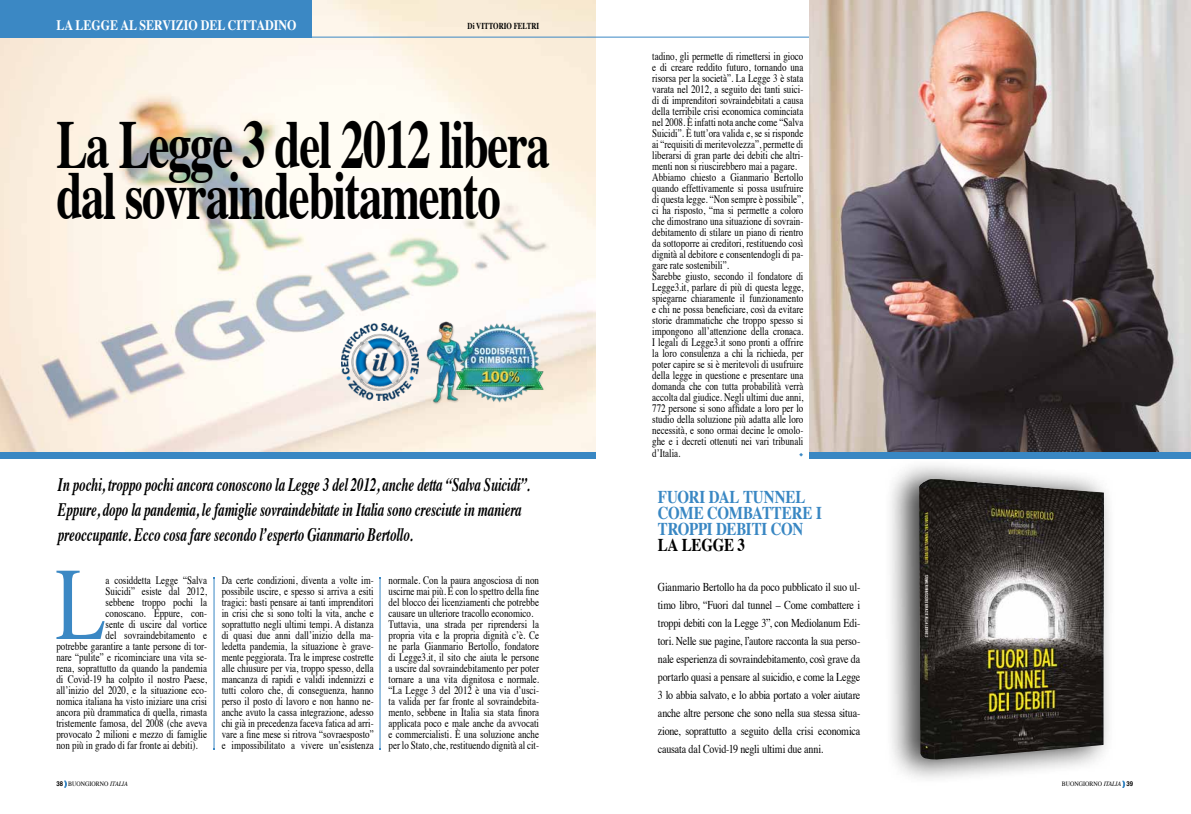
<style>
.page{position:relative;width:1191px;height:814px;background:#fff}
.page>*{position:absolute;margin:0;border:0;box-sizing:border-box;transform-origin:0 0}
.t1{font:103.2px "Times";color:#3b88c4;scale:.79 1}
.t2{font:700 68.6px/51px "Times";letter-spacing:-.03em;color:#000;scale:.68 1}
.t3{font:italic 700 19px/25px "Times";letter-spacing:-.01em;color:#000;scale:.68 1}
.t4{font:700 18px/16px "Times";letter-spacing:-.015em;color:#3987c3;scale:.83 1}
.t5{font:700 18px "Times";letter-spacing:-.02em;color:#000;scale:.83 1}
.t6{font:700 14.4px "Times";color:#fff;scale:.83 1}
.t7{font:12px/18px "Times";letter-spacing:-.02em;color:#000;text-align:justify;scale:.83 1}
.t8{font:11.3px/11px "Times";color:#000;scale:.79 1}
.t9{font:700 9.1px "Times";color:#000;scale:.77 1}
.t10{font:9px "Minion Pro";color:#3b88c4}
.t11{font:6.6px "Times";color:#000;scale:.91 1}
.s1{font-family:"Helvetica";font-weight:700}
.s2{font-family:"Helvetica";font-weight:700;color:#3b88c4}
.s3{font-style:italic}
</style>
<div class="page">
<img style="left:0;top:0;width:595px;height:452px">
<hr style="left:0;top:37px;width:1191px;height:1px;background:#3b88c4">
<div style="left:0;top:0;width:312px;height:37px;background:#3b88c4"></div>
<hr style="left:380px;top:577px;width:1px;height:172px;background:#3b88c4">
<hr style="left:214px;top:577px;width:1px;height:172px;background:#3b88c4">
<img style="left:422px;top:314px;width:126px;height:97px">
<img style="left:341px;top:323px;width:77px;height:77px">
<div style="left:884px;top:458px;width:232px;height:327px;background:#000;opacity:.75"></div>
<img style="left:919px;top:479px;width:185px;height:280px">
<img style="left:810px;top:0;width:381px;height:452px">
<div style="left:0;top:452px;width:595px;height:6px;background:#3987c3"></div>
<div style="left:810px;top:452px;width:381px;height:6px;background:#3987c3"></div>
<p class="t6" style="left:57px;top:11px;width:167px">SGUARDI CORAGG OSI</p>
<p class="t6" style="left:56px;top:12px;width:290px">LA LEGGE AL SERVIZIO DEL CITTADINO</p>
<p class="t9" style="left:467px;top:17px;width:94px">Di VITTORIO FELTRI</p>
<h2 class="t2" style="left:56px;top:112px;width:727px">La Legge 3 del 2012 libera dal sovraindebitamento</h2>
<p class="t3" style="left:58px;top:470px;width:696px">In pochi, troppo pochi ancora conoscono la Legge 3 del 2012, anche detta “Salva Suicidi”.<br>Eppure, dopo la pandemia, le famiglie sovraindebitate in Italia sono cresciute in maniera preoccupante. Ecco cosa fare secondo l’esperto Gianmario Bertollo.</p>
<h1 class="t1" style="left:56px;top:507px;width:65px">L</h1>
<p class="t8" style="left:106px;top:573px;width:130px">a cosiddetta Legge “Salva</p>
<p class="t8" style="left:106px;top:584px;width:130px">Suicidi” esiste dal 2012,</p>
<p class="t8" style="left:106px;top:595px;width:130px">sebbene troppo pochi la</p>
<p class="t8" style="left:106px;top:606px;width:130px">conoscano. Eppure, con-</p>
<p class="t8" style="left:106px;top:617px;width:130px">sente di uscire dal vortice</p>
<p class="t8" style="left:106px;top:628px;width:130px">del sovraindebitamento e</p>
<p class="t8" style="left:56px;top:639px;width:192px">potrebbe garantire a tante persone di tor-</p>
<p class="t8" style="left:56px;top:650px;width:192px">nare “pulite” e ricominciare una vita se-</p>
<p class="t8" style="left:56px;top:661px;width:192px">rena, soprattutto da quando la pandemia</p>
<p class="t8" style="left:56px;top:672px;width:192px">di Covid-19 ha colpito il nostro Paese,</p>
<p class="t8" style="left:56px;top:683px;width:192px">all’inizio del 2020, e la situazione eco-</p>
<p class="t8" style="left:56px;top:694px;width:192px">nomica italiana ha visto iniziare una crisi</p>
<p class="t8" style="left:56px;top:705px;width:192px">ancora più drammatica di quella, rimasta</p>
<p class="t8" style="left:56px;top:716px;width:192px">tristemente famosa, del 2008 (che aveva</p>
<p class="t8" style="left:56px;top:727px;width:192px">provocato 2 milioni e mezzo di famiglie</p>
<p class="t8" style="left:56px;top:738px;width:180px">non più in grado di far fronte ai debiti).</p>
<p class="t11" style="left:56px;top:777px;width:80px"><span class="s1">38</span> <span class="s2">)</span> BUONGIORNO <span class="s3">ITALIA</span></p>
<p class="t8" style="left:222px;top:573px;width:194px;text-align:justify">Da certe condizioni, diventa a volte im&shy;possibile uscire, e spesso si arriva a esiti tragici: basti pensare ai tanti imprenditori in crisi che si sono tolti la vita, anche e soprattutto negli ultimi tempi. A distanza di quasi due anni dall’inizio della ma&shy;ledetta pandemia, la situazione è grave&shy;mente peggiorata. Tra le imprese costrette alle chiusure per via, troppo spesso, della mancanza di rapidi e validi indennizzi e tutti coloro che, di conseguenza, hanno perso il posto di lavoro e non hanno ne&shy;anche avuto la cassa integrazione, adesso chi già in precedenza faceva fatica ad arri&shy;vare a fine mese si ritrova “sovraesposto” e impossibilitato a vivere un’esistenza</p>
<p class="t8" style="left:388px;top:573px;width:192px">normale. Con la paura angosciosa di non uscirne mai più. E con lo spettro della fine del blocco dei licenziamenti che potrebbe causare un ulteriore tracollo economico.<br>Tuttavia, una strada per riprendersi la propria vita e la propria dignità c’è. Ce ne parla Gianmario Bertollo, fondatore di Legge3.it, il sito che aiuta le persone a uscire dal sovraindebitamento per poter tornare a una vita dignitosa e normale. “La Legge 3 del 2012 è una via d’usci&shy;ta valida per far fronte al sovraindebita&shy;mento, sebbene in Italia sia stata finora applicata poco e male anche da avvocati e commercialisti. È una soluzione anche per lo Stato, che, restituendo dignità al cit-</p>
<p class="t8" style="left:652px;top:50px;width:193px">tadino, gli permette di rimettersi in gioco e di creare reddito futuro, tornando una risorsa per la società”. La Legge 3 è stata varata nel 2012, a seguito dei tanti suici&shy;di di imprenditori sovraindebitati a causa della terribile crisi economica cominciata nel 2008. È infatti nota anche come “Salva Suicidi”. È tutt’ora valida e, se si risponde ai “requisiti di meritevolezza”, permette di liberarsi di gran parte dei debiti che altri&shy;menti non si riuscirebbero mai a pagare.<br>Abbiamo chiesto a Gianmario Bertollo quando effettivamente si possa usufruire di questa legge. “Non sempre è possibile”, ci ha risposto, “ma si permette a coloro che dimostrano una situazione di sovrain&shy;debitamento di stilare un piano di rientro da sottoporre ai creditori, restituendo così dignità al debitore e consentendogli di pa&shy;gare rate sostenibili”.<br>Sarebbe giusto, secondo il fondatore di Legge3.it, parlare di più di questa legge, spiegarne chiaramente il funzionamento e chi ne possa beneficiare, così da evitare storie drammatiche che troppo spesso si impongono all’attenzione della cronaca.<br>I legali di Legge3.it sono pronti a offrire la loro consulenza a chi la richieda, per poter capire se si è meritevoli di usufruire della legge in questione e presentare una domanda che con tutta probabilità verrà accolta dal giudice. Negli ultimi due anni, 772 persone si sono affidate a loro per lo studio della soluzione più adatta alle loro necessità, e sono ormai decine le omolo&shy;ghe e i decreti ottenuti nei vari tribunali d’Italia.</p>
<p class="t10" style="left:799px;top:448px;width:6px">◆</p>
<h3 class="t4" style="left:658px;top:486px;width:199px">FUORI DAL TUNNEL<br>COME COMBATTERE I<br>TROPPI DEBITI CON</h3>
<h3 class="t5" style="left:658px;top:527px;width:106px">LA LEGGE 3</h3>
<p class="t7" style="left:658px;top:576px;width:245px">Gianmario Bertollo ha da poco pubblicato il suo ul&shy;timo libro, “Fuori dal tunnel – Come combattere i troppi debiti con la Legge 3”, con Mediolanum Edi&shy;tori. Nelle sue pagine, l’autore racconta la sua perso&shy;nale esperienza di sovraindebitamento, così grave da portarlo quasi a pensare al suicidio, e come la Legge 3 lo abbia salvato, e lo abbia portato a voler aiutare anche altre persone che sono nella sua stessa situa&shy;zione, soprattutto a seguito della crisi economica causata dal Covid-19 negli ultimi due anni.</p>
<p class="t11" style="left:1061px;top:777px;width:80px">BUONGIORNO <span class="s3">ITALIA</span> <span class="s2">)</span> <span class="s1">39</span></p>
</div>
